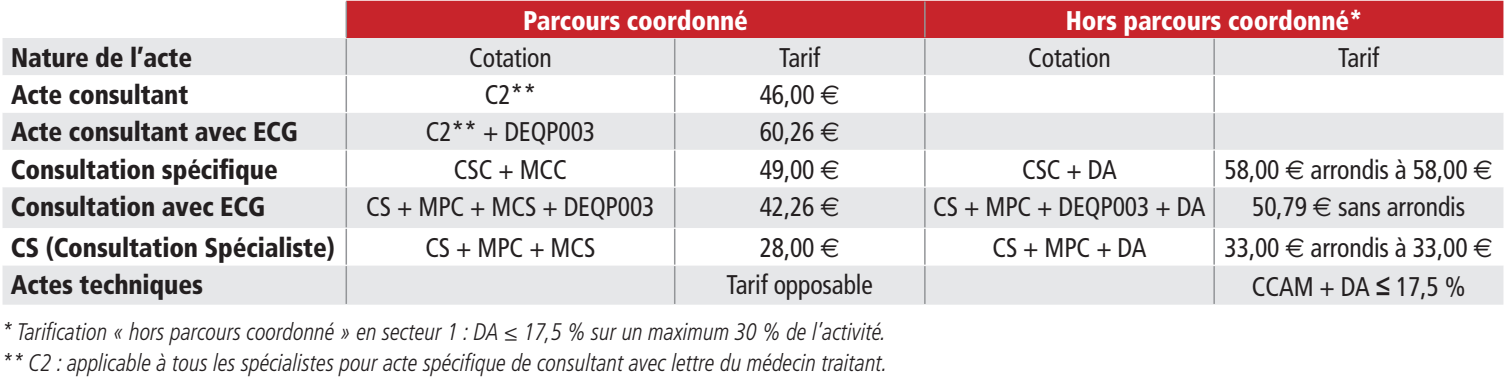
<style>
.page{position:relative;width:1506px;height:383px;background:#fff}
.page>*{position:absolute;margin:0;border:0;box-sizing:border-box;transform-origin:0 0}
.t1{font:condensed 27px "Frutiger";letter-spacing:-.005em;color:#231f20;scale:.95 1}
.t2{font:900 condensed 27px "Frutiger LT Std";letter-spacing:-.005em;color:#231f20;scale:.95 1}
.t3{font:900 condensed 27px "Frutiger LT Std";letter-spacing:-.005em;color:#fff;scale:.95 1}
.t4{font:italic 300 condensed 24px/30px "Frutiger LT Pro";color:#231f20;scale:.95 1}
.s1{font-family:"Euro Sans";font-stretch:normal}
.s2{font-family:"Futura";font-weight:500;font-stretch:normal}
</style>
<div class="page">
<div style="left:346px;top:1px;width:1157px;height:37px;background:#c8242b"></div>
<div style="left:3px;top:38px;width:1500px;height:266px;background:#e6e7e9"></div>
<svg style="left:3px;top:75px;width:1500px;height:190px"></svg>
<hr style="left:345px;top:2px;width:2px;height:35px;background:#939598">
<hr style="left:924px;top:2px;width:1px;height:35px;background:#939598">
<hr style="left:345px;top:39px;width:2px;height:36px;background:#939598">
<hr style="left:674px;top:39px;width:1px;height:36px;background:#939598">
<hr style="left:924px;top:39px;width:1px;height:36px;background:#939598">
<hr style="left:1213px;top:39px;width:1px;height:36px;background:#939598">
<hr style="left:345px;top:76px;width:2px;height:36px;background:#939598">
<hr style="left:674px;top:76px;width:1px;height:36px;background:#939598">
<hr style="left:924px;top:76px;width:1px;height:36px;background:#939598">
<hr style="left:1213px;top:76px;width:1px;height:36px;background:#939598">
<hr style="left:345px;top:113px;width:2px;height:36px;background:#939598">
<hr style="left:674px;top:113px;width:1px;height:36px;background:#939598">
<hr style="left:924px;top:113px;width:1px;height:36px;background:#939598">
<hr style="left:1213px;top:113px;width:1px;height:36px;background:#939598">
<hr style="left:345px;top:151px;width:2px;height:35px;background:#939598">
<hr style="left:674px;top:151px;width:1px;height:35px;background:#939598">
<hr style="left:924px;top:151px;width:1px;height:35px;background:#939598">
<hr style="left:1213px;top:151px;width:1px;height:35px;background:#939598">
<hr style="left:345px;top:188px;width:2px;height:39px;background:#939598">
<hr style="left:674px;top:188px;width:1px;height:39px;background:#939598">
<hr style="left:924px;top:188px;width:1px;height:39px;background:#939598">
<hr style="left:1213px;top:188px;width:1px;height:39px;background:#939598">
<hr style="left:345px;top:229px;width:2px;height:35px;background:#939598">
<hr style="left:674px;top:229px;width:1px;height:35px;background:#939598">
<hr style="left:924px;top:229px;width:1px;height:35px;background:#939598">
<hr style="left:1213px;top:229px;width:1px;height:35px;background:#939598">
<hr style="left:345px;top:266px;width:2px;height:38px;background:#939598">
<hr style="left:674px;top:266px;width:1px;height:38px;background:#939598">
<hr style="left:924px;top:266px;width:1px;height:38px;background:#939598">
<hr style="left:1213px;top:266px;width:1px;height:38px;background:#939598">
<p class="t3" style="left:523px;top:4px;width:238px">Parcours coordonné</p>
<p class="t3" style="left:1065px;top:4px;width:314px">Hors parcours coordonné*</p>
<p class="t2" style="left:11px;top:41px;width:192px">Nature de l’acte</p>
<p class="t1" style="left:469px;top:42px;width:89px">Cotation</p>
<p class="t1" style="left:779px;top:42px;width:45px">Tarif</p>
<p class="t1" style="left:1028px;top:42px;width:89px">Cotation</p>
<p class="t1" style="left:1337px;top:42px;width:45px">Tarif</p>
<p class="t2" style="left:11px;top:78px;width:188px">Acte consultant</p>
<p class="t1" style="left:485px;top:79px;width:56px">C2**</p>
<p class="t1" style="left:759px;top:79px;width:86px">46,00 <span class="s1">E</span></p>
<p class="t2" style="left:11px;top:116px;width:303px">Acte consultant avec ECG</p>
<p class="t1" style="left:426px;top:116px;width:180px">C2** + DEQP003</p>
<p class="t1" style="left:759px;top:116px;width:86px">60,26 <span class="s1">E</span></p>
<p class="t2" style="left:11px;top:153px;width:282px">Consultation spécifique</p>
<p class="t1" style="left:454px;top:153px;width:121px">CSC + MCC</p>
<p class="t1" style="left:759px;top:153px;width:86px">49,00 <span class="s1">E</span></p>
<p class="t1" style="left:1022px;top:153px;width:101px">CSC + DA</p>
<p class="t1" style="left:1224px;top:153px;width:284px">58,00 <span class="s1">E</span> arrondis à 58,00 <span class="s1">E</span></p>
<p class="t2" style="left:11px;top:190px;width:269px">Consultation avec ECG</p>
<p class="t1" style="left:366px;top:191px;width:305px">CS + MPC + MCS + DEQP003</p>
<p class="t1" style="left:759px;top:191px;width:86px">42,26 <span class="s1">E</span></p>
<p class="t1" style="left:933px;top:191px;width:288px">CS + MPC + DEQP003 + DA</p>
<p class="t1" style="left:1251px;top:191px;width:226px">50,79 <span class="s1">E</span> sans arrondis</p>
<p class="t2" style="left:11px;top:231px;width:342px">CS (Consultation Spécialiste)</p>
<p class="t1" style="left:425px;top:232px;width:181px">CS + MPC + MCS</p>
<p class="t1" style="left:759px;top:232px;width:86px">28,00 <span class="s1">E</span></p>
<p class="t1" style="left:992px;top:232px;width:164px">CS + MPC + DA</p>
<p class="t1" style="left:1224px;top:232px;width:284px">33,00 <span class="s1">E</span> arrondis à 33,00 <span class="s1">E</span></p>
<p class="t2" style="left:11px;top:268px;width:204px">Actes techniques</p>
<p class="t1" style="left:726px;top:269px;width:156px">Tarif opposable</p>
<p class="t1" style="left:1251px;top:271px;width:226px">CCAM + DA <span class="s2">≤</span> 17,5 %</p>
<p class="t4" style="left:2px;top:317px;width:934px">* Tarification « hors parcours coordonné » en secteur 1 : DA ≤ 17,5 % sur un maximum 30 % de l’activité. ** C2 : applicable à tous les spécialistes pour acte spécifique de consultant avec lettre du médecin traitant.</p>
</div>
